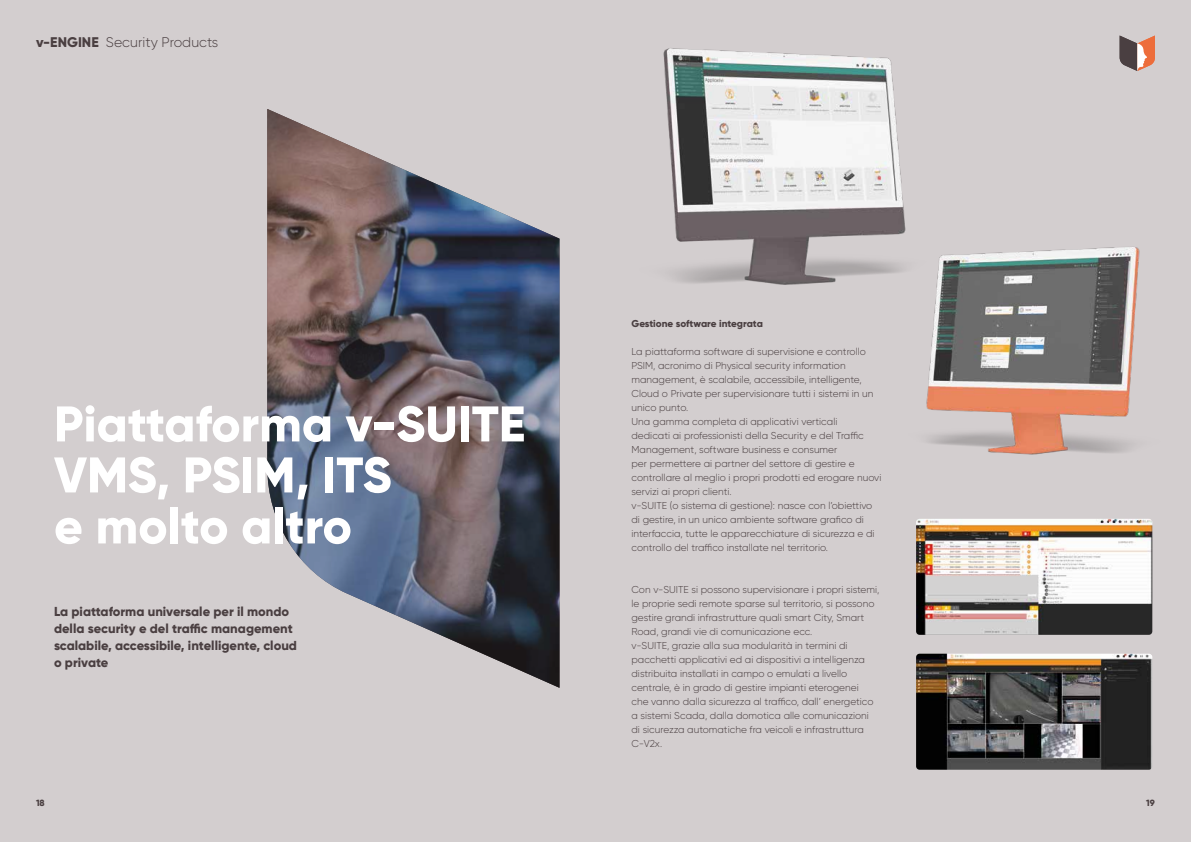
<style>
.page{position:relative;width:1191px;height:842px;background:#d3cecf}
.page>*{position:absolute;margin:0;border:0;box-sizing:border-box;transform-origin:0 0}
.t1{font:800 50px/51px "Gilroy";color:#fff}
.t2{font:300 14px "Gilroy";color:#4a3f41}
.t3{font:800 13px/17px "Gilroy";color:#4a3f41}
.t4{font:300 10px/14px "Gilroy";color:#4a3f41}
.t5{font:800 10px "Gilroy";letter-spacing:-.005em;color:#4a3f41}
.t6{font:800 9px "Gilroy";color:#4a3f41}
.s1{font-weight:800}
</style>
<div class="page">
<svg style="left:267px;top:109px;width:292px;height:579px"></svg>
<svg style="left:1119px;top:36px;width:36px;height:35px"></svg>
<img style="left:663px;top:48px;width:243px;height:237px">
<img style="left:883px;top:236px;width:257px;height:219px">
<img style="left:916px;top:519px;width:236px;height:116px">
<img style="left:916px;top:654px;width:236px;height:116px">
<h2 class="t2" style="left:36px;top:34px;width:184px"><span class="s1">v-ENGINE</span> Security Products</h2>
<h1 class="t1" style="left:54px;top:398px;width:473px">Piattaforma v-SUITE<br>VMS, PSIM, ITS<br>e molto altro</h1>
<h3 class="t3" style="left:54px;top:603px;width:244px">La piattaforma universale per il mondo della security e del traffic management scalabile, accessibile, intelligente, cloud o private</h3>
<p class="t5" style="left:631px;top:317px;width:133px">Gestione software integrata</p>
<p class="t4" style="left:631px;top:344px;width:251px">La piattaforma software di supervisione e controllo PSIM, acronimo di Physical security information management, è scalabile, accessibile, intelligente, Cloud o Private per supervisionare tutti i sistemi in un unico punto.<br>Una gamma completa di applicativi verticali<br>dedicati ai professionisti della Security e del Traffic Management, software business e consumer<br>per permettere ai partner del settore di gestire e controllare al meglio i propri prodotti ed erogare nuovi servizi ai propri clienti.<br>v-SUITE (o sistema di gestione): nasce con l’obiettivo di gestire, in un unico ambiente software grafico di interfaccia, tutte le apparecchiature di sicurezza e di controllo del traffico installate nel territorio.</p>
<p class="t4" style="left:631px;top:582px;width:249px">Con v-SUITE si possono supervisionare i propri sistemi, le proprie sedi remote sparse sul territorio, si possono gestire grandi infrastrutture quali smart City, Smart Road, grandi vie di comunicazione ecc.<br>v-SUITE, grazie alla sua modularità in termini di pacchetti applicativi ed ai dispositivi a intelligenza distribuita installati in campo o emulati a livello centrale, è in grado di gestire impianti eterogenei<br>che vanno dalla sicurezza al traffico, dall’ energetico a sistemi Scada, dalla domotica alle comunicazioni di sicurezza automatiche fra veicoli e infrastruttura C-V2x.</p>
<p class="t6" style="left:36px;top:797px;width:10px">18</p>
<p class="t6" style="left:1146px;top:797px;width:10px">19</p>
</div>
